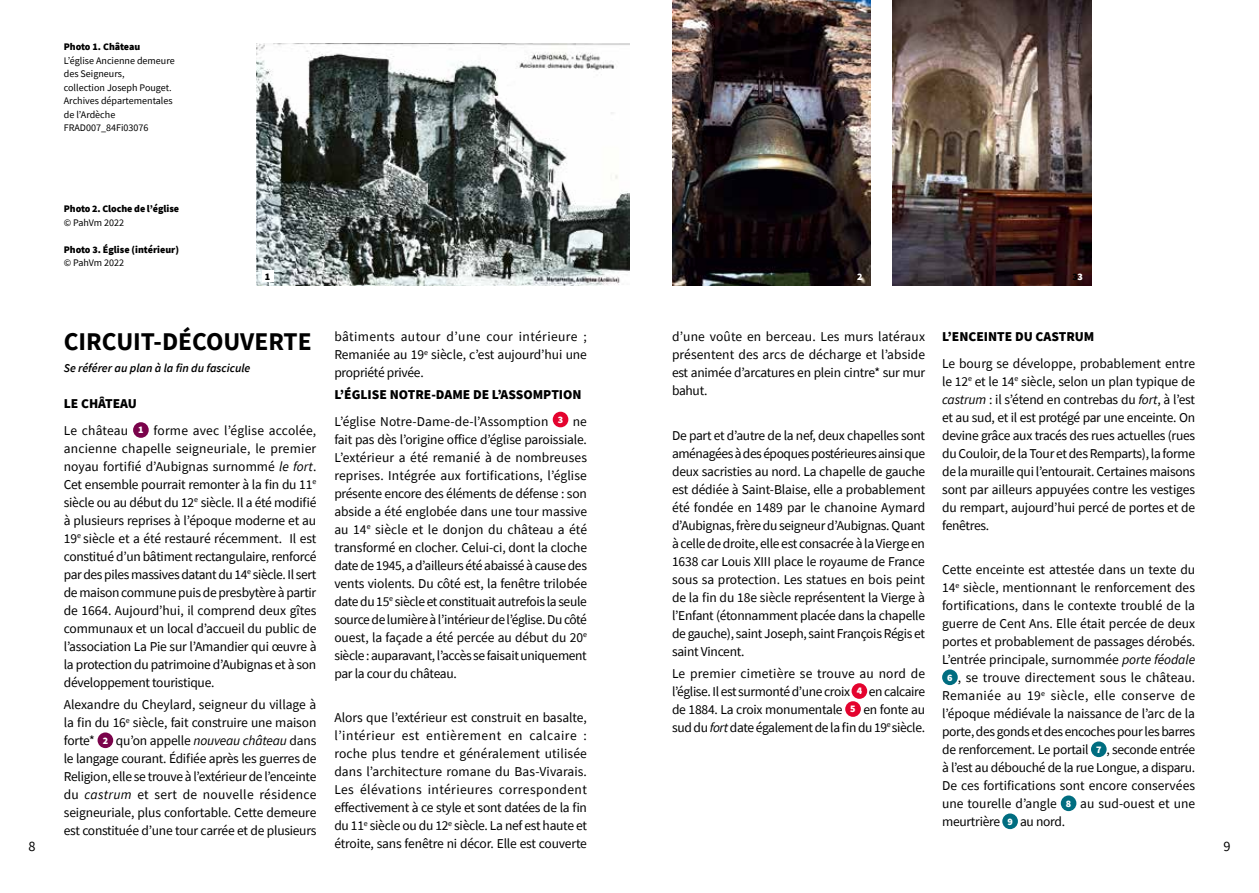
<style>
.page{position:relative;width:1259px;height:893px;background:#fff}
.page>*{position:absolute;margin:0;border:0;box-sizing:border-box;transform-origin:0 0}
.t1{font:700 25.5px "Source Sans Pro";color:#000}
.t2{font:14.25px "Source Sans Pro";color:#000}
.t3{font:13.5px/18px "Source Sans Pro";letter-spacing:-.01em;color:#000;text-align:justify}
.t4{font:13.5px/26.5px "Source Sans Pro";letter-spacing:.01em;color:#000}
.t5{font:13.5px/26.5px "Source Sans Pro";letter-spacing:.015em;color:#000}
.t6{font:900 13.5px "Source Sans Pro";color:#000}
.t7{font:13.5px "Source Sans Pro";letter-spacing:.025em;color:#000}
.t8{font:italic 600 12px "Source Sans Pro";color:#000}
.t9{font:10.05px/13.5px "Source Sans Pro";color:#000}
.t10{font:900 10.05px "Source Sans Pro";letter-spacing:-.005em;color:#000}
.t11{font:900 10.05px "Source Sans Pro";color:#fff}
.s1{color:#fff}
.s2{font-weight:900}
.s3{font-weight:900;font-size:10.05px;color:#fff}
.s4{font-style:italic}
</style>
<div class="page">
<img style="left:672px;top:0;width:199px;height:285px">
<img style="left:257px;top:43px;width:372px;height:243px">
<img style="left:892px;top:0;width:199px;height:286px">
<div style="left:262px;top:270px;width:11px;height:12px;background:#fff"></div>
<div style="left:133px;top:422px;width:16px;height:16px;background:#7a034b;border-radius:50%"></div>
<div style="left:98px;top:732px;width:15px;height:16px;background:#7a034b;border-radius:50%"></div>
<div style="left:553px;top:412px;width:15px;height:15px;background:#e4032e;border-radius:50%"></div>
<div style="left:851px;top:683px;width:16px;height:16px;background:#e4032e;border-radius:50%"></div>
<div style="left:845px;top:701px;width:16px;height:16px;background:#e4032e;border-radius:50%"></div>
<div style="left:942px;top:669px;width:15px;height:16px;background:#006d80;border-radius:50%"></div>
<div style="left:1091px;top:741px;width:15px;height:16px;background:#006d80;border-radius:50%"></div>
<div style="left:1060px;top:795px;width:16px;height:16px;background:#006d80;border-radius:50%"></div>
<div style="left:1002px;top:813px;width:16px;height:16px;background:#006d80;border-radius:50%"></div>
<p class="t10" style="left:64px;top:40px;width:78px">PHOTO 1. CHÂTEAU</p>
<p class="t9" style="left:64px;top:53px;width:112px">L’église Ancienne demeure des Seigneurs,<br>collection Joseph Pouget.<br>Archives départementales de l’Ardèche<br>FRAD007_84Fi03076</p>
<p class="t10" style="left:64px;top:202px;width:117px">PHOTO 2. CLOCHE DE L’ÉGLISE</p>
<p class="t9" style="left:64px;top:215px;width:62px">© PahVm 2022</p>
<p class="t10" style="left:64px;top:242px;width:117px">PHOTO 3. ÉGLISE (INTÉRIEUR)</p>
<p class="t9" style="left:64px;top:256px;width:62px">© PahVm 2022</p>
<p class="t10" style="left:265px;top:269px;width:7px">1</p>
<p class="t11" style="left:857px;top:269px;width:7px">2</p>
<p class="t10" style="left:1072px;top:269px;width:12px">3<span class="s1">3</span></p>
<h1 class="t1" style="left:64px;top:324px;width:234px">CIRCUIT-DÉCOUVE RTE</h1>
<p class="t8" style="left:64px;top:360px;width:188px">Se référer au plan à la fin du fascicule</p>
<p class="t5" style="left:64px;top:390px;width:254px"><span class="s2">LE CHÂTEAU<br></span>Le château <span class="s3">1</span> forme avec l’église accolée,</p>
<p class="t3" style="left:64px;top:439px;width:254px">ancienne chapelle seigneuriale, le premier noyau fortifié d’Aubignas surnommé <span class="s4">le fort</span>.<br>Cet ensemble pourrait remonter à la fin du 11<sup>e </sup>siècle ou au début du 12<sup>e</sup> siècle. Il a été modifié à plusieurs reprises à l’époque moderne et au 19<sup>e</sup> siècle et a été restauré récemment. Il est constitué d’un bâtiment rectangulaire, renforcé par des piles massives datant du 14<sup>e</sup> siècle. Il sert de maison commune puis de presbytère à partir de 1664. Aujourd’hui, il comprend deux gîtes communaux et un local d’accueil du public de l’association La Pie sur l’Amandier qui œuvre à la protection du patrimoine d’Aubignas et à son développement touristique.</p>
<p class="t3" style="left:64px;top:695px;width:254px">Alexandre du Cheylard, seigneur du village à la fin du 16<sup>e</sup> siècle, fait construire une maison forte* <span class="s3">2</span> qu’on appelle <span class="s4">nouveau château</span> dans le langage courant. Édifiée après les guerres de Religion, elle se trouve à l’extérieur de l’enceinte du <span class="s4">castrum</span> et sert de nouvelle résidence seigneuriale, plus confortable. Cette demeure est constituée d’une tour carrée et de plusieurs</p>
<p class="t3" style="left:672px;top:327px;width:255px">d’une voûte en berceau. Les murs latéraux présentent des arcs de décharge et l’abside est animée d’arcatures en plein cintre* sur mur bahut.</p>
<p class="t3" style="left:672px;top:426px;width:255px">De part et d’autre de la nef, deux chapelles sont aménagées à des époques postérieures ainsi que deux sacristies au nord. La chapelle de gauche est dédiée à Saint-Blaise, elle a probablement été fondée en 1489 par le chanoine Aymard d’Aubignas, frère du seigneur d’Aubignas. Quant à celle de droite, elle est consacrée à la Vierge en 1638 car Louis XIII place le royaume de France sous sa protection. Les statues en bois peint de la fin du 18e siècle représentent la Vierge à l’Enfant (étonnamment placée dans la chapelle de gauche), saint Joseph, saint François Régis et saint Vincent.</p>
<p class="t3" style="left:672px;top:664px;width:255px">Le premier cimetière se trouve au nord de l’église. Il est surmonté d’une croix <span class="s3">4</span> en calcaire de 1884. La croix monumentale <span class="s3">5</span> en fonte au sud du <span class="s4">fort</span> date également de la fin du 19<sup>e</sup> siècle.</p>
<p class="t3" style="left:334px;top:327px;width:254px">bâtiments autour d’une cour intérieure ; Remaniée au 19<sup>e</sup> siècle, c’est aujourd’hui une propriété privée.</p>
<p class="t6" style="left:334px;top:385px;width:18px">L’ÉGLISE</p>
<p class="t6" style="left:390px;top:385px;width:9px">NOTRE</p>
<p class="t6" style="left:431px;top:385px;width:14px">-DAME</p>
<p class="t6" style="left:942px;top:327px;width:19px">L’ENCEINTE</p>
<p class="t6" style="left:1015px;top:327px;width:30px">DU CASTRUM</p>
<p class="t3" style="left:942px;top:354px;width:255px">Le bourg se développe, probablement entre le 12<sup>e</sup> et le 14<sup>e</sup> siècle, selon un plan typique de <span class="s4">castrum</span> : il s’étend en contrebas du <span class="s4">fort</span>, à l’est et au sud, et il est protégé par une enceinte. On devine grâce aux tracés des rues actuelles (rues du Couloir, de la Tour et des Remparts), la forme de la muraille qui l’entourait. Certaines maisons sont par ailleurs appuyées contre les vestiges du rempart, aujourd’hui percé de portes et de fenêtres.</p>
<p class="t3" style="left:942px;top:560px;width:255px">Cette enceinte est attestée dans un texte du</p>
<p class="t3" style="left:942px;top:578px;width:254px">14<sup>e</sup> siècle, mentionnant le renforcement des</p>
<p class="t3" style="left:942px;top:596px;width:254px">fortifications, dans le contexte troublé de la</p>
<p class="t3" style="left:942px;top:614px;width:254px">guerre de Cent Ans. Elle était percée de deux</p>
<p class="t3" style="left:942px;top:632px;width:255px">portes et probablement de passages dérobés.</p>
<p class="t3" style="left:942px;top:650px;width:254px">L’entrée principale, surnommée <span class="s4">porte féodale</span></p>
<p class="t4" style="left:947px;top:664px;width:249px"><span class="s3">6</span> , se trouve directement sous le château.</p>
<p class="t7" style="left:942px;top:687px;width:255px">Remaniée au 19<sup>e</sup> siècle, elle conserve de</p>
<p class="t3" style="left:942px;top:704px;width:254px">l’époque médiévale la naissance de l’arc de la</p>
<p class="t3" style="left:942px;top:722px;width:255px">porte, des gonds et des encoches pour les barres</p>
<p class="t3" style="left:942px;top:740px;width:254px">de renforcement. Le portail <span class="s3">7</span> , seconde entrée</p>
<p class="t3" style="left:942px;top:758px;width:254px">à l’est au débouché de la rue Longue, a disparu.</p>
<p class="t3" style="left:942px;top:776px;width:254px">De ces fortifications sont encore conservées</p>
<p class="t3" style="left:942px;top:794px;width:255px">une tourelle d’angle <span class="s3">8</span> au sud-ouest et une</p>
<p class="t3" style="left:942px;top:812px;width:124px">meurtrière <span class="s3">9</span> au nord.</p>
<p class="t4" style="left:334px;top:381px;width:254px;text-indent:139px"><span class="s2">DE L’ASSOMPTION<br></span>L’église Notre-Dame-de-l’Assomption <sup>3</sup> ne</p>
<p class="t3" style="left:334px;top:430px;width:254px">fait pas dès l’origine office d’église paroissiale.<br>L’extérieur a été remanié à de nombreuses reprises. Intégrée aux fortifications, l’église présente encore des éléments de défense : son abside a été englobée dans une tour massive au 14<sup>e</sup> siècle et le donjon du château a été transformé en clocher. Celui-ci, dont la cloche date de 1945, a d’ailleurs été abaissé à cause des vents violents. Du côté est, la fenêtre trilobée date du 15<sup>e</sup> siècle et constituait autrefois la seule source de lumière à l’intérieur de l’église. Du côté ouest, la façade a été percée au début du 20<sup>e </sup>siècle : auparavant, l’accès se faisait uniquement par la cour du château.</p>
<p class="t3" style="left:334px;top:709px;width:254px">Alors que l’extérieur est construit en basalte, l’intérieur est entièrement en calcaire : roche plus tendre et généralement utilisée dans l’architecture romane du Bas-Vivarais.<br>Les élévations intérieures correspondent effectivement à ce style et sont datées de la fin du 11<sup>e</sup> siècle ou du 12<sup>e</sup> siècle. La nef est haute et étroite, sans fenêtre ni décor. Elle est couverte</p>
<p class="t2" style="left:28px;top:837px;width:9px">8</p>
<p class="t2" style="left:1223px;top:837px;width:9px">9</p>
</div>
